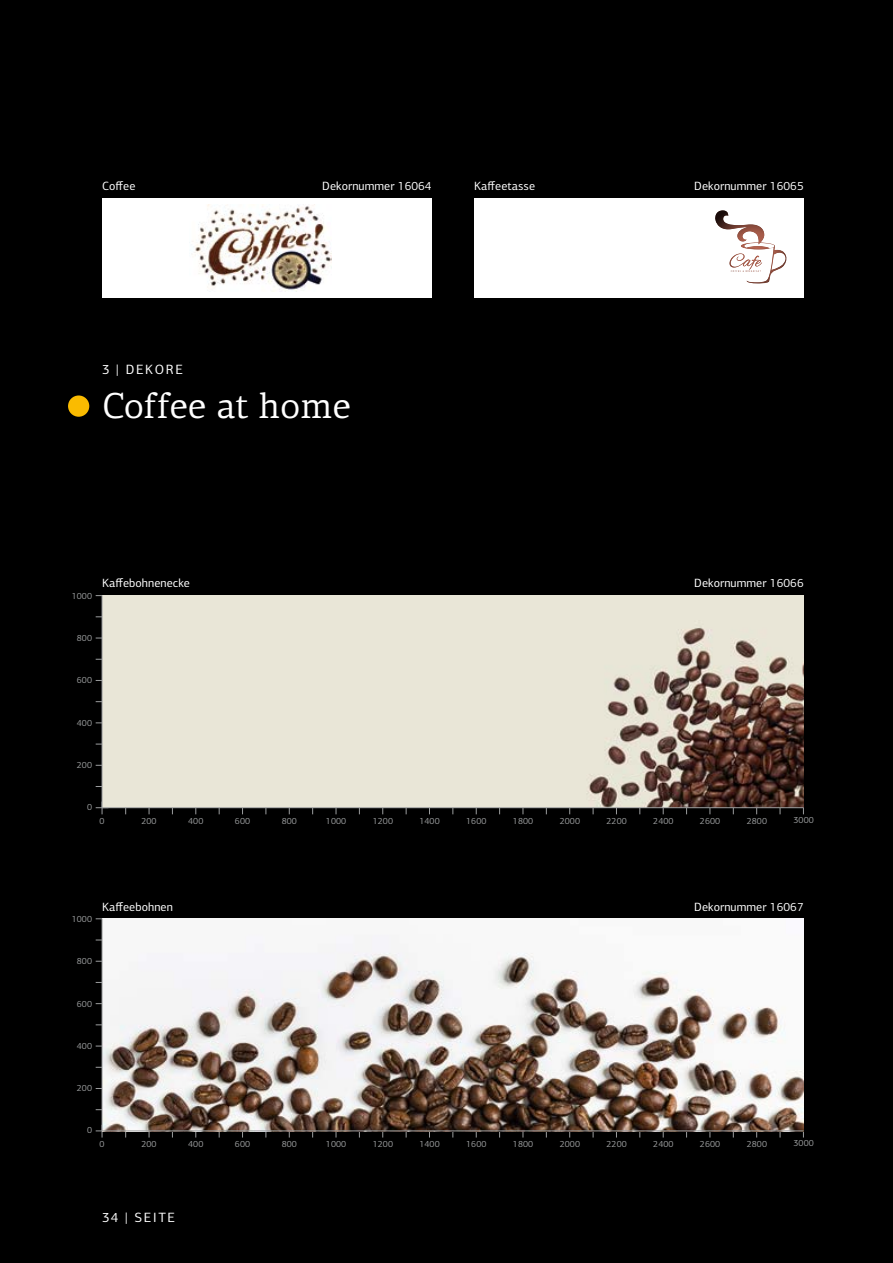
<style>
.page{position:relative;width:893px;height:1263px;background:#000}
.page>*{position:absolute;margin:0;border:0;box-sizing:border-box;transform-origin:0 0}
.t1{font:36px "PF Centro Serif Pro";letter-spacing:.01em;color:#fff}
.t2{font:13.5px "PF Centro Sans Pro";letter-spacing:.12em;color:#fff}
.t3{font:12px "PF Centro Sans Pro";letter-spacing:.005em;color:#fff}
.t4{font:9px "PF Centro Sans Pro";letter-spacing:.01em;color:#9c9e9f}
</style>
<div class="page">
<svg style="left:96px;top:1125px;width:12px;height:12px"></svg>
<svg style="left:96px;top:801px;width:12px;height:13px"></svg>
<img style="left:103px;top:595px;width:701px;height:212px">
<img style="left:103px;top:918px;width:701px;height:212px">
<div style="left:68px;top:395px;width:21px;height:22px;background:#fabb00;border-radius:50%"></div>
<div style="left:102px;top:198px;width:330px;height:100px;background:#fff"></div>
<img style="left:192px;top:204px;width:140px;height:88px">
<div style="left:474px;top:198px;width:330px;height:100px;background:#fff"></div>
<svg style="left:715px;top:210px;width:72px;height:74px"></svg>
<hr style="left:102px;top:595px;width:1px;height:213px;background:#9c9e9f">
<hr style="left:102px;top:807px;width:702px;height:1px;background:#9c9e9f">
<hr style="left:102px;top:918px;width:1px;height:213px;background:#9c9e9f">
<hr style="left:102px;top:1130px;width:702px;height:1px;background:#9c9e9f">
<h3 class="t3" style="left:102px;top:178px;width:35px">Coffee</h3>
<h3 class="t3" style="left:322px;top:178px;width:111px">Dekornummer 16064</h3>
<h3 class="t3" style="left:474px;top:178px;width:62px">Kaffeetasse</h3>
<h3 class="t3" style="left:694px;top:178px;width:111px">Dekornummer 16065</h3>
<h2 class="t2" style="left:102px;top:361px;width:82px">3 | DEKORE</h2>
<h1 class="t1" style="left:102px;top:384px;width:250px">Coffee at home</h1>
<p class="t4" style="left:72px;top:590px;width:22px">1000</p>
<p class="t4" style="left:77px;top:632px;width:17px">800</p>
<p class="t4" style="left:77px;top:675px;width:17px">600</p>
<p class="t4" style="left:77px;top:717px;width:17px">400</p>
<p class="t4" style="left:77px;top:759px;width:17px">200</p>
<p class="t4" style="left:87px;top:802px;width:7px">0</p>
<h3 class="t3" style="left:102px;top:576px;width:89px">Kaffebohnenecke</h3>
<h3 class="t3" style="left:694px;top:576px;width:111px">Dekornummer 16066</h3>
<p class="t4" style="left:100px;top:815px;width:7px">0</p>
<p class="t4" style="left:141px;top:815px;width:17px">200</p>
<p class="t4" style="left:188px;top:815px;width:17px">400</p>
<p class="t4" style="left:235px;top:815px;width:17px">600</p>
<p class="t4" style="left:282px;top:815px;width:17px">800</p>
<p class="t4" style="left:326px;top:815px;width:22px">1000</p>
<p class="t4" style="left:373px;top:815px;width:22px">1200</p>
<p class="t4" style="left:419px;top:815px;width:22px">1400</p>
<p class="t4" style="left:466px;top:815px;width:22px">1600</p>
<p class="t4" style="left:513px;top:815px;width:22px">1800</p>
<p class="t4" style="left:560px;top:815px;width:22px">2000</p>
<p class="t4" style="left:606px;top:815px;width:22px">2200</p>
<p class="t4" style="left:653px;top:815px;width:22px">2400</p>
<p class="t4" style="left:700px;top:815px;width:22px">2600</p>
<p class="t4" style="left:747px;top:815px;width:22px">2800</p>
<p class="t4" style="left:793px;top:814px;width:22px">3000</p>
<p class="t4" style="left:72px;top:913px;width:22px">1000</p>
<p class="t4" style="left:77px;top:956px;width:17px">800</p>
<p class="t4" style="left:77px;top:998px;width:17px">600</p>
<p class="t4" style="left:77px;top:1040px;width:17px">400</p>
<p class="t4" style="left:77px;top:1083px;width:17px">200</p>
<p class="t4" style="left:87px;top:1125px;width:7px">0</p>
<h3 class="t3" style="left:102px;top:899px;width:72px">Kaffeebohnen</h3>
<h3 class="t3" style="left:694px;top:899px;width:111px">Dekornummer 16067</h3>
<p class="t4" style="left:100px;top:1138px;width:7px">0</p>
<p class="t4" style="left:141px;top:1138px;width:17px">200</p>
<p class="t4" style="left:188px;top:1138px;width:17px">400</p>
<p class="t4" style="left:235px;top:1138px;width:17px">600</p>
<p class="t4" style="left:282px;top:1138px;width:17px">800</p>
<p class="t4" style="left:326px;top:1138px;width:22px">1000</p>
<p class="t4" style="left:373px;top:1138px;width:22px">1200</p>
<p class="t4" style="left:419px;top:1138px;width:22px">1400</p>
<p class="t4" style="left:466px;top:1138px;width:22px">1600</p>
<p class="t4" style="left:513px;top:1138px;width:22px">1800</p>
<p class="t4" style="left:560px;top:1138px;width:22px">2000</p>
<p class="t4" style="left:606px;top:1138px;width:22px">2200</p>
<p class="t4" style="left:653px;top:1138px;width:22px">2400</p>
<p class="t4" style="left:700px;top:1138px;width:22px">2600</p>
<p class="t4" style="left:747px;top:1138px;width:22px">2800</p>
<p class="t4" style="left:793px;top:1137px;width:22px">3000</p>
<h2 class="t2" style="left:102px;top:1209px;width:75px">34 | SEITE</h2>
</div>
